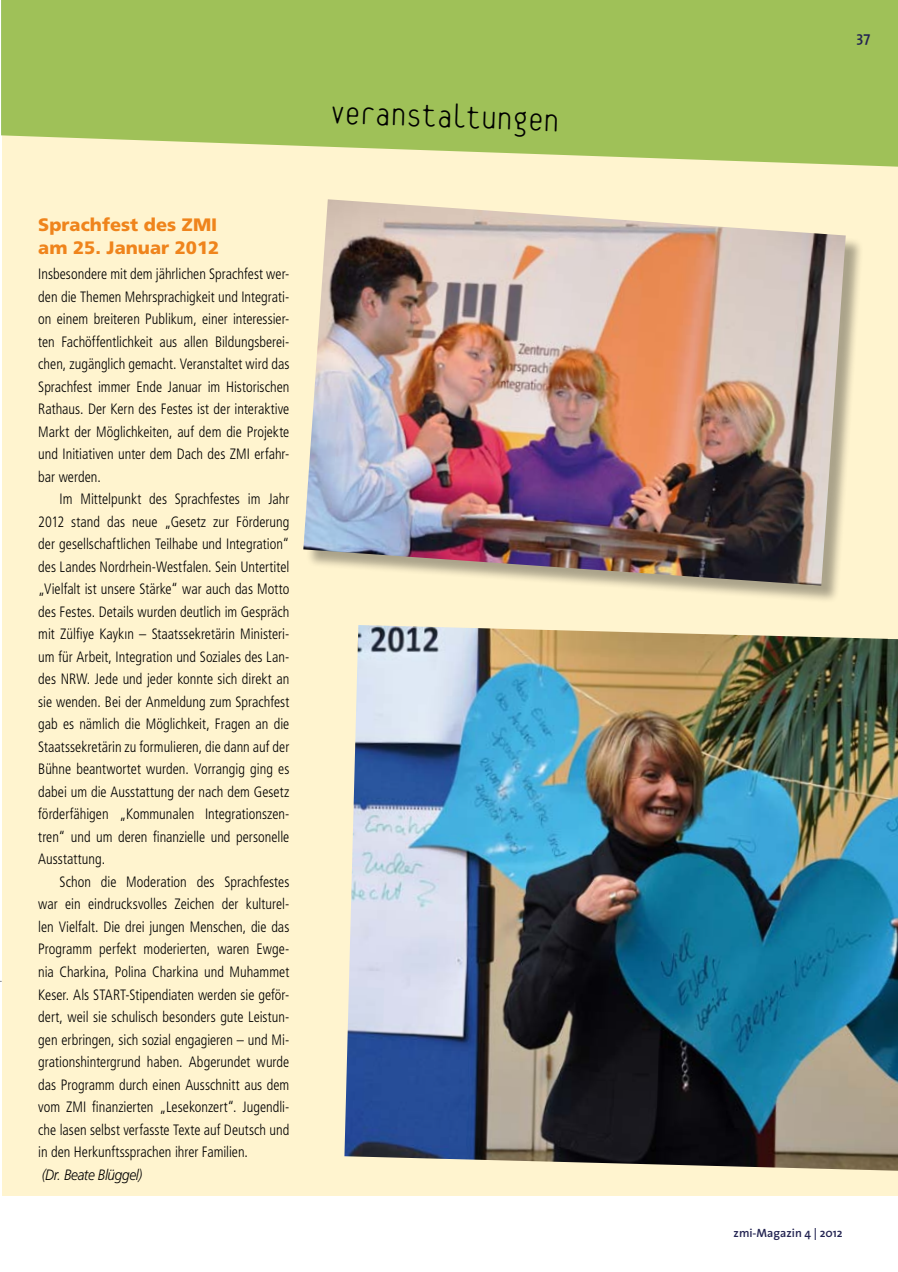
<style>
.page{position:relative;width:898px;height:1272px;background:#fff}
.page>*{position:absolute;margin:0;border:0;box-sizing:border-box;transform-origin:0 0}
.t1{font:100 36px "Platelet";color:#000}
.t2{font:900 18px/22.5px "Frutiger";color:#ef841c}
.t3{font:300 condensed 15px/22.5px "Frutiger";color:#000;text-align:justify;scale:.95 1}
.t4{font:italic 300 15px "Frutiger";letter-spacing:-.02em;color:#000;scale:.9 1}
.t5{font:600 15px "The Sans";color:#232452}
.t6{font:600 12px "The Sans";color:#232452}
</style>
<div class="page">
<div style="left:2px;top:0;width:895px;height:1195px;background:#fff4cf"></div>
<svg style="left:1px;top:0;width:896px;height:167px;fill:#9fc158"></svg>
<div style="left:306px;top:202px;width:557px;height:402px;background:#000;opacity:.33"></div>
<img style="left:303px;top:199px;width:542px;height:386px">
<img style="left:344px;top:625px;width:553px;height:545px">
<p class="t2" style="left:38px;top:213px;width:182px">Sprachfest des ZMI am 25. Januar 2012</p>
<p class="t3" style="left:38px;top:263px;width:266px">Insbesondere mit dem jährlichen Sprachfest wer&shy;den die Themen Mehrsprachigkeit und Integrati&shy;on einem breiteren Publikum, einer interessier&shy;ten Fachöffentlichkeit aus allen Bildungsberei&shy;chen, zugänglich gemacht. Veranstaltet wird das Sprachfest immer Ende Januar im Historischen Rathaus. Der Kern des Festes ist der interaktive Markt der Möglichkeiten, auf dem die Projekte und Initiativen unter dem Dach des ZMI erfahr&shy;bar werden.</p>
<p class="t3" style="left:38px;top:488px;width:266px;text-indent:21px">Im Mittelpunkt des Sprachfestes im Jahr 2012 stand das neue „Gesetz zur Förderung der gesellschaftlichen Teilhabe und Integration“ des Landes Nordrhein-Westfalen. Sein Untertitel „Vielfalt ist unsere Stärke“ war auch das Motto des Festes. Details wurden deutlich im Gespräch mit Zülfiye Kaykın – Staatssekretärin Ministeri&shy;um für Arbeit, Integration und Soziales des Lan&shy;des NRW. Jede und jeder konnte sich direkt an sie wenden. Bei der Anmeldung zum Sprachfest gab es nämlich die Möglichkeit, Fragen an die Staatssekretärin zu formulieren, die dann auf der Bühne beantwortet wurden. Vorrangig ging es dabei um die Ausstattung der nach dem Gesetz förderfähigen „Kommunalen Integrationszen&shy;tren“ und um deren finanzielle und personelle Ausstattung.</p>
<p class="t3" style="left:38px;top:870px;width:266px;text-indent:21px">Schon die Moderation des Sprachfestes war ein eindrucksvolles Zeichen der kulturel&shy;len Vielfalt. Die drei jungen Menschen, die das Programm perfekt moderierten, waren Ewge&shy;nia Charkina, Polina Charkina und Muhammet Keser. Als START-Stipendiaten werden sie geför&shy;dert, weil sie schulisch besonders gute Leistun&shy;gen erbringen, sich sozial engagieren – und Mi&shy;grationshintergrund haben. Abgerundet wurde das Programm durch einen Ausschnitt aus dem vom ZMI finanzierten „Lesekonzert“. Jugendli&shy;che lasen selbst verfasste Texte auf Deutsch und in den Herkunftssprachen ihrer Familien.</p>
<p class="t4" style="left:42px;top:1165px;width:113px">(Dr. Beate Blüggel)</p>
<h1 class="t1" style="left:330px;top:98px;width:232px;rotate:2deg">Veranstaltungen</h1>
<p class="t5" style="left:856px;top:25px;width:15px">37</p>
<p class="t6" style="left:733px;top:1222px;width:110px">zmi-Magazin 4 | 2012</p>
</div>
